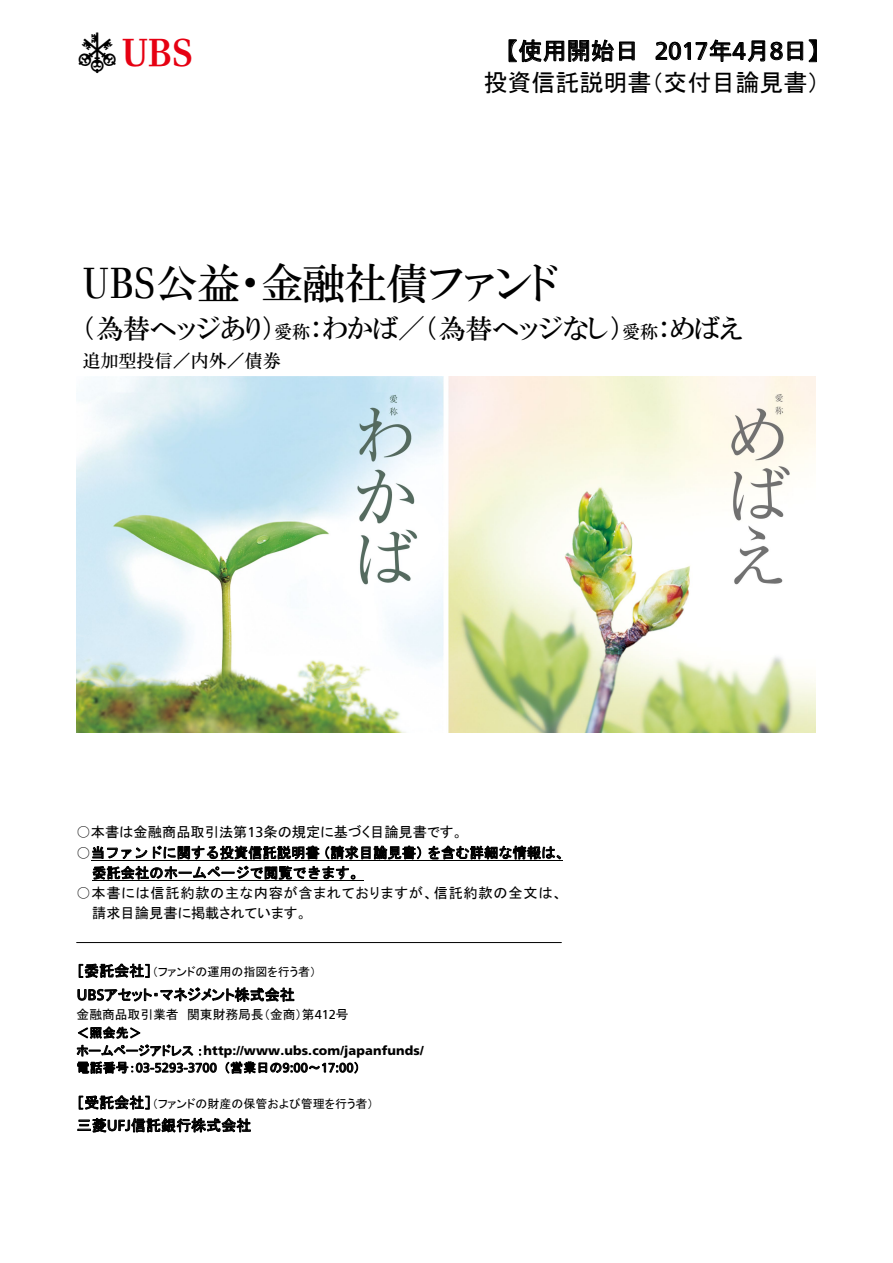
<style>
.page{position:relative;width:893px;height:1263px;background:#fff}
.page>*{position:absolute;margin:0;border:0;box-sizing:border-box;transform-origin:0 0}
.t1{font:42px "HGP Mincho B";color:#000}
.t2{font:40.65px "UB Ssemiextra";color:#000}
.t3{font:27px "HGP Mincho B";color:#000}
.t4{font:24px/31.2px "MS P Gothic";color:#000;text-align:right}
.t5{font:18px "HGP Mincho B";color:#000}
.t6{font:15px "MS P Gothic";color:#000}
.t7{font:14.25px/20.2px "MS Gothic";letter-spacing:.005em;color:#000}
.t8{font:14.25px/20.2px "MS P Gothic";letter-spacing:.05em;color:#000}
.t9{font:14.25px "MS P Gothic";letter-spacing:.005em;color:#000}
.t10{font:900 12.75px "Frutiger LT Std";letter-spacing:.01em;color:#000}
.t11{font:12.75px "Frutiger 55 Roman";letter-spacing:.015em;color:#000}
.t12{font:12.75px/18px "MS P Gothic";color:#000}
.t13{font:12px "MS P Gothic";color:#000}
.s1{font-size:28.2px;color:#e60012}
.s2{font-family:"Frutiger 55 Roman"}
.s3{font-family:"UBS Headline"}
.s4{font-size:18px}
.s5{font-size:24px}
.s6{font-family:"MS Mincho"}
.s7{font-family:"MS P Mincho"}
.s8{font-size:15px}
.s9{font-family:"MS P Gothic";font-weight:400}
.s10{font-family:"MS P Gothic"}
</style>
<div class="page">
<hr style="left:77px;top:942px;width:484px;height:1px;background:#000">
<svg style="left:428px;top:846px;width:133px;height:13px"></svg>
<hr style="left:91px;top:860px;width:472px;height:1px;background:#000">
<svg style="left:92px;top:846px;width:329px;height:34px"></svg>
<hr style="left:92px;top:880px;width:272px;height:1px;background:#000">
<svg style="left:78px;top:964px;width:216px;height:38px"></svg>
<svg style="left:77px;top:1027px;width:140px;height:46px"></svg>
<svg style="left:226px;top:1061px;width:132px;height:12px"></svg>
<svg style="left:78px;top:1095px;width:173px;height:38px"></svg>
<svg style="left:509px;top:39px;width:126px;height:23px"></svg>
<svg style="left:656px;top:39px;width:161px;height:23px"></svg>
<img style="left:77px;top:377px;width:738px;height:355px">
<h2 class="t2" style="left:79px;top:33px;width:114px">a<span class="s1">b</span></h2>
<h3 class="t4" style="left:483px;top:35px;width:338px">【使用開始日 <span class="s2">2017</span>年<span class="s2">4</span>月<span class="s2">8</span>日】投資信託説明書（交付目論見書）</h3>
<h1 class="t1" style="left:83px;top:262px;width:477px"><span class="s3">UBS</span>公益・金融社債ファンド</h1>
<h3 class="t3" style="left:83px;top:314px;width:662px">（為替ヘッジあり）<span class="s4">愛称</span><span class="s5">：</span>わかば<span class="s6">／</span>（為替ヘッジなし）<span class="s4">愛称</span><span class="s5">：</span>めばえ</h3>
<p class="t5" style="left:83px;top:351px;width:199px">追加型投信／内外／債券</p>
<p class="t9" style="left:77px;top:825px;width:388px"><span class="s7">○</span>本書は金融商品取引法第<span class="s2">13</span>条の規定に基づく目論見書です。</p>
<p class="t7" style="left:92px;top:842px;width:479px;text-indent:-16px"><span class="s7">○</span>当ファンドに関する投資信託説明書（請求目論見書）を含む詳細な情報は、委託会社のホームページで閲覧できます。</p>
<p class="t8" style="left:92px;top:883px;width:472px;text-indent:-16px"><span class="s7">○</span>本書には信託約款の主な内容が含まれておりますが、信託約款の全文は、請求目論見書に掲載されています。</p>
<p class="t13" style="left:77px;top:966px;width:241px"><span class="s8">［委託会社］</span>（ファンドの運用の指図を行う者）</p>
<p class="t6" style="left:77px;top:987px;width:220px"><span class="s2">UBS</span>アセット・マネジメント株式会社</p>
<p class="t12" style="left:77px;top:1006px;width:274px">金融商品取引業者 関東財務局長（金商）第<span class="s2">412</span>号＜照会先＞</p>
<p class="t10" style="left:77px;top:1043px;width:348px"><span class="s9">ホームページアドレス：</span>http://www.ubs.com/japanfunds/</p>
<p class="t11" style="left:77px;top:1060px;width:285px"><span class="s10">電話番号：</span>03-5293-3700 <span class="s10">（営業日の</span>9:00<span class="s10">～</span>17:00<span class="s10">）</span></p>
<p class="t13" style="left:77px;top:1097px;width:298px"><span class="s8">［受託会社］</span>（ファンドの財産の保管および管理を行う者）</p>
<p class="t6" style="left:77px;top:1118px;width:176px">三菱<span class="s2">UFJ</span>信託銀行株式会社</p>
</div>
